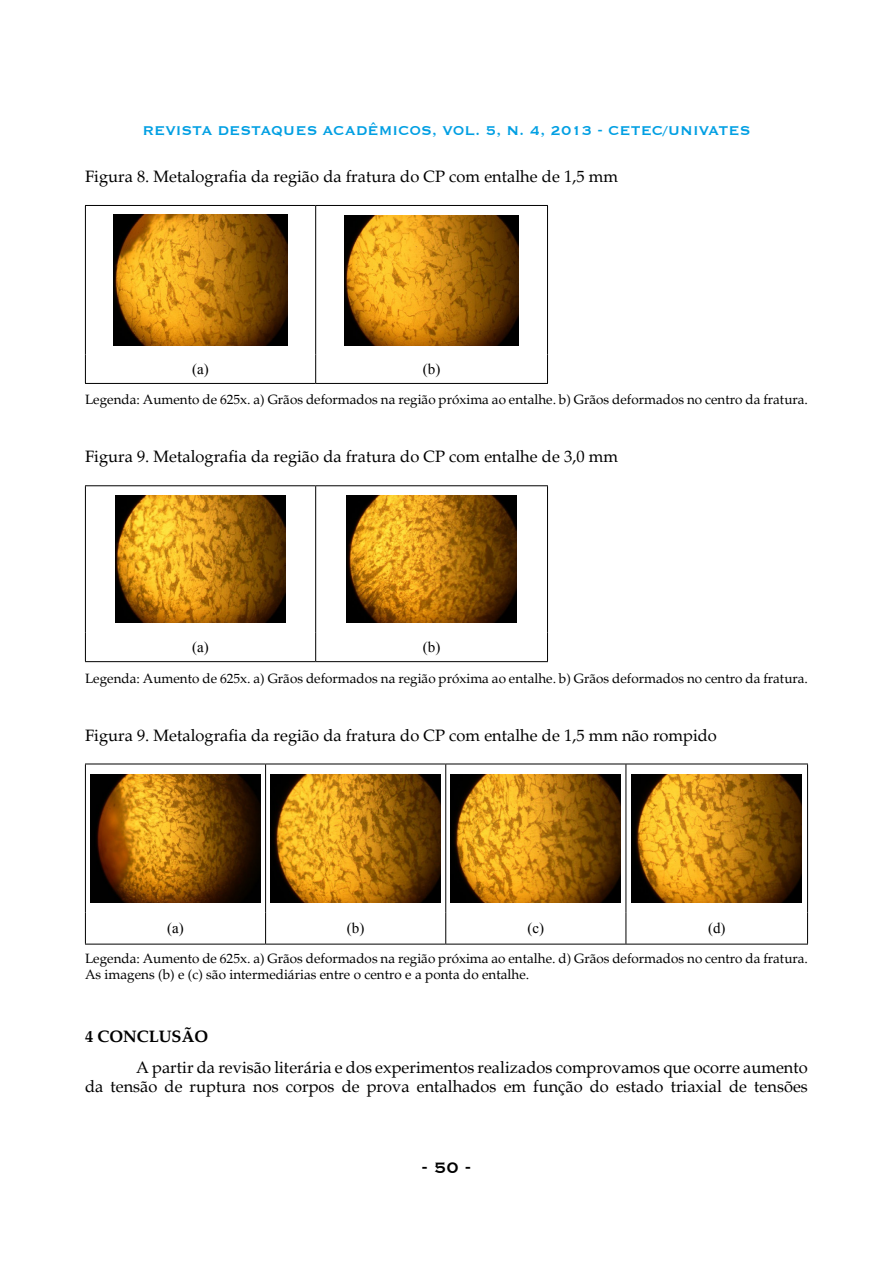
<style>
.page{position:relative;width:893px;height:1263px;background:#fff}
.page>*{position:absolute;margin:0;border:0;box-sizing:border-box;transform-origin:0 0}
.t1{font:700 19.5px "Copperplate Gothic BT";color:#000}
.t2{font:16.5px/19.8px "Palatino";color:#000;text-align:right}
.t3{font:700 16.5px "Copperplate Gothic BT";color:#009fe3}
.t4{font:700 16.5px "Palatino";color:#000}
.t5{font:15px "Times New Roman";color:#000}
.t6{font:13.5px/16.2px "Palatino";color:#000}
</style>
<div class="page">
<hr style="left:547px;top:206px;width:1px;height:148px;background:#000">
<hr style="left:85px;top:205px;width:231px;height:1px;background:#000">
<hr style="left:316px;top:205px;width:232px;height:1px;background:#000">
<hr style="left:85px;top:383px;width:231px;height:1px;background:#000">
<hr style="left:316px;top:383px;width:232px;height:1px;background:#000">
<hr style="left:85px;top:206px;width:1px;height:148px;background:#000">
<hr style="left:315px;top:206px;width:1px;height:148px;background:#000">
<svg style="left:85px;top:354px;width:1px;height:29px"></svg>
<svg style="left:315px;top:354px;width:1px;height:29px"></svg>
<svg style="left:547px;top:354px;width:1px;height:29px"></svg>
<img style="left:114px;top:215px;width:174px;height:130px">
<img style="left:345px;top:215px;width:173px;height:130px">
<hr style="left:547px;top:486px;width:1px;height:146px;background:#000">
<hr style="left:85px;top:485px;width:231px;height:1px;background:#000">
<hr style="left:316px;top:485px;width:232px;height:1px;background:#000">
<hr style="left:85px;top:661px;width:231px;height:1px;background:#000">
<hr style="left:316px;top:661px;width:232px;height:1px;background:#000">
<hr style="left:85px;top:486px;width:1px;height:146px;background:#000">
<hr style="left:315px;top:486px;width:1px;height:146px;background:#000">
<svg style="left:85px;top:632px;width:1px;height:29px"></svg>
<svg style="left:315px;top:632px;width:1px;height:29px"></svg>
<svg style="left:547px;top:632px;width:1px;height:29px"></svg>
<img style="left:115px;top:495px;width:171px;height:128px">
<img style="left:347px;top:495px;width:170px;height:128px">
<hr style="left:807px;top:764px;width:1px;height:149px;background:#000">
<hr style="left:85px;top:764px;width:181px;height:1px;background:#000">
<hr style="left:266px;top:764px;width:180px;height:1px;background:#000">
<hr style="left:446px;top:764px;width:180px;height:1px;background:#000">
<hr style="left:626px;top:764px;width:182px;height:1px;background:#000">
<hr style="left:85px;top:944px;width:181px;height:1px;background:#000">
<hr style="left:266px;top:944px;width:180px;height:1px;background:#000">
<hr style="left:446px;top:944px;width:180px;height:1px;background:#000">
<hr style="left:626px;top:944px;width:182px;height:1px;background:#000">
<hr style="left:85px;top:764px;width:1px;height:149px;background:#000">
<hr style="left:265px;top:764px;width:1px;height:149px;background:#000">
<hr style="left:445px;top:764px;width:1px;height:149px;background:#000">
<hr style="left:626px;top:764px;width:1px;height:149px;background:#000">
<hr style="left:85px;top:913px;width:1px;height:31px;background:#000">
<hr style="left:265px;top:913px;width:1px;height:31px;background:#000">
<hr style="left:445px;top:913px;width:1px;height:31px;background:#000">
<hr style="left:626px;top:913px;width:1px;height:31px;background:#000">
<hr style="left:807px;top:913px;width:1px;height:31px;background:#000">
<img style="left:91px;top:775px;width:169px;height:127px">
<img style="left:271px;top:775px;width:170px;height:127px">
<img style="left:451px;top:775px;width:170px;height:127px">
<img style="left:632px;top:775px;width:170px;height:127px">
<p class="t3" style="left:142px;top:122px;width:609px">REVISTA DESTAQUES ACADÊMICOS, VOL. 5, N. 4, 2013 - CETEC/UNIVATES</p>
<p class="t2" style="left:85px;top:167px;width:534px">Figura 8. Metalografia da região da fratura do CP com entalhe de 1,5 mm</p>
<p class="t5" style="left:192px;top:359px;width:18px">(a)</p>
<p class="t5" style="left:423px;top:359px;width:19px">(b)</p>
<p class="t6" style="left:85px;top:392px;width:724px">Legenda: Aumento de 625x. a) Grãos deformados na região próxima ao entalhe. b) Grãos deformados no centro da fratura.</p>
<p class="t2" style="left:85px;top:447px;width:534px">Figura 9. Metalografia da região da fratura do CP com entalhe de 3,0 mm</p>
<p class="t5" style="left:192px;top:637px;width:18px">(a)</p>
<p class="t5" style="left:423px;top:637px;width:19px">(b)</p>
<p class="t6" style="left:85px;top:670px;width:724px">Legenda: Aumento de 625x. a) Grãos deformados na região próxima ao entalhe. b) Grãos deformados no centro da fratura.</p>
<p class="t2" style="left:85px;top:725px;width:633px">Figura 9. Metalografia da região da fratura do CP com entalhe de 1,5 mm não rompido</p>
<p class="t5" style="left:167px;top:918px;width:18px">(a)</p>
<p class="t5" style="left:347px;top:918px;width:19px">(b)</p>
<p class="t5" style="left:527px;top:918px;width:18px">(c)</p>
<p class="t5" style="left:708px;top:918px;width:19px">(d)</p>
<p class="t6" style="left:85px;top:951px;width:724px">Legenda: Aumento de 625x. a) Grãos deformados na região próxima ao entalhe. d) Grãos deformados no centro da fratura.<br>As imagens (b) e (c) são intermediárias entre o centro e a ponta do entalhe.</p>
<p class="t4" style="left:85px;top:1026px;width:125px">4 CONCLUSÃO</p>
<p class="t2" style="left:85px;top:1057px;width:724px">A partir da revisão literária e dos experimentos realizados comprovamos que ocorre aumento<br>da tensão de ruptura nos corpos de prova entalhados em função do estado triaxial de tensões</p>
<h1 class="t1" style="left:422px;top:1157px;width:51px">- 50 -</h1>
</div>
